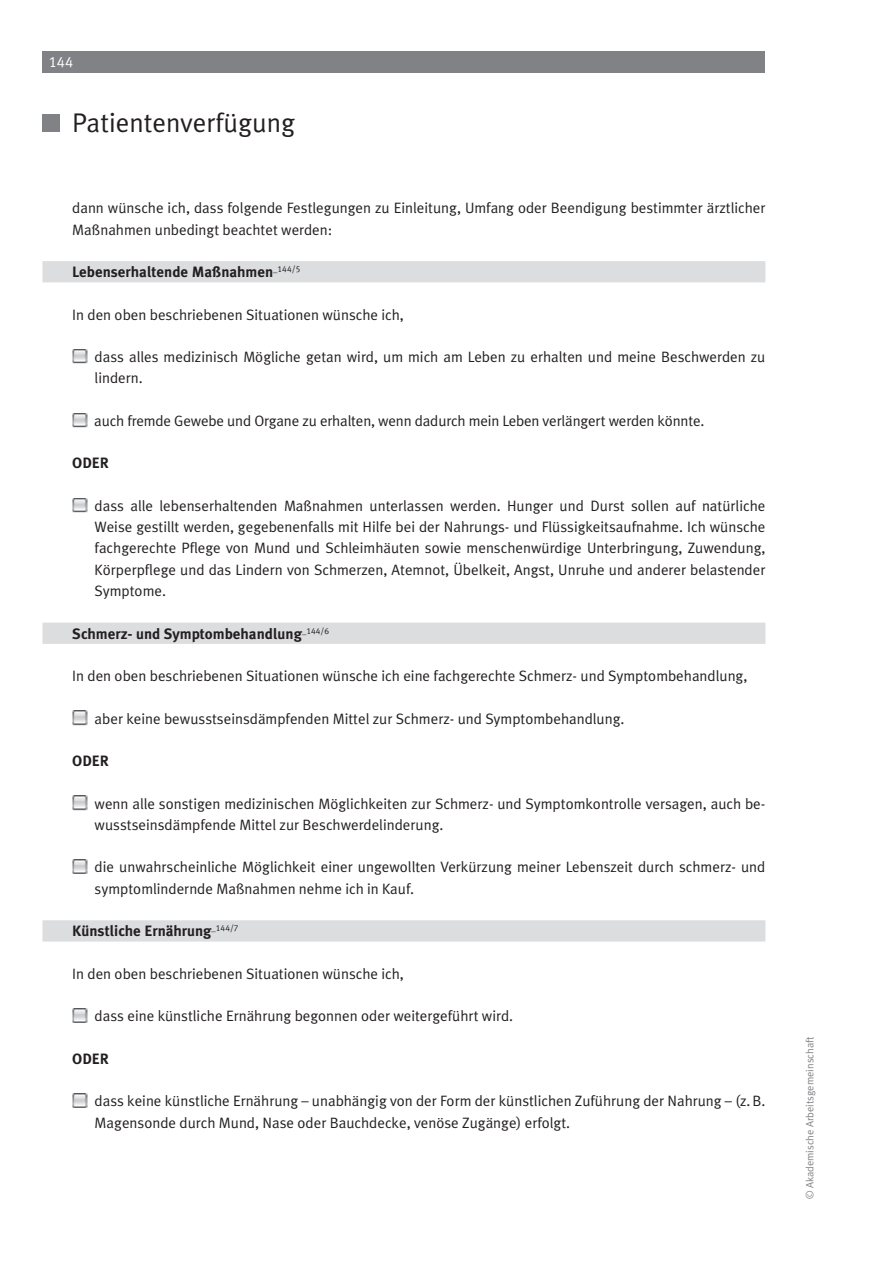
<style>
.page{position:relative;width:893px;height:1263px;background:#fff}
.page>*{position:absolute;margin:0;border:0;box-sizing:border-box;transform-origin:0 0}
.t1{font:27px "Meta Plus Normal";color:#231f20}
.t2{font:15px/21.3px "Meta Plus Normal";color:#231f20}
.t3{font:700 15px "Meta Plus";color:#231f20}
.t4{font:15px "Meta Plus Normal Caps";color:#fff}
.t5{font:10.5px "Meta Plus Normal";color:#808285}
</style>
<div class="page">
<div style="left:42px;top:51px;width:723px;height:21px;background:#808285"></div>
<div style="left:42px;top:261px;width:723px;height:21px;background:#dcdddf"></div>
<div style="left:42px;top:622px;width:723px;height:22px;background:#dcdddf"></div>
<div style="left:42px;top:920px;width:723px;height:21px;background:#dcdddf"></div>
<div style="left:42px;top:115px;width:17px;height:17px;background:#808285"></div>
<img style="left:72px;top:349px;width:15px;height:15px">
<img style="left:72px;top:413px;width:15px;height:14px">
<img style="left:72px;top:498px;width:15px;height:14px">
<img style="left:72px;top:711px;width:15px;height:14px">
<img style="left:72px;top:796px;width:15px;height:14px">
<img style="left:72px;top:859px;width:15px;height:15px">
<img style="left:72px;top:1008px;width:15px;height:15px">
<img style="left:72px;top:1093px;width:15px;height:15px">
<p class="t4" style="left:49px;top:53px;width:26px">144</p>
<h1 class="t1" style="left:72px;top:107px;width:224px">Patientenverfügung</h1>
<p class="t2" style="left:72px;top:197px;width:695px">dann wünsche ich, dass folgende Festlegungen zu Einleitung, Umfang oder Beendigung bestimmter ärztlicher<br>Maßnahmen unbedingt beachtet werden:</p>
<p class="t3" style="left:72px;top:263px;width:230px">Lebenserhaltende Maßnahmen<sup>_144/5</sup></p>
<p class="t2" style="left:72px;top:304px;width:333px">In den oben beschriebenen Situationen wünsche ich,</p>
<p class="t2" style="left:95px;top:346px;width:672px">dass alles medizinisch Mögliche getan wird, um mich am Leben zu erhalten und meine Beschwerden zu lindern.</p>
<p class="t2" style="left:94px;top:410px;width:612px">auch fremde Gewebe und Organe zu erhalten, wenn dadurch mein Leben verlängert werden könnte.</p>
<p class="t3" style="left:72px;top:454px;width:38px">ODER</p>
<p class="t2" style="left:95px;top:495px;width:672px;text-align:justify">dass alle lebenserhaltenden Maßnahmen unterlassen werden. Hunger und Durst sollen auf natürliche Weise gestillt werden, gegebenenfalls mit Hilfe bei der Nahrungs- und Flüssigkeitsaufnahme. Ich wünsche fachgerechte Pflege von Mund und Schleimhäuten sowie menschenwürdige Unterbringung, Zuwendung, Körperpflege und das Lindern von Schmerzen, Atemnot, Übelkeit, Angst, Unruhe und anderer belastender Symptome.</p>
<p class="t3" style="left:72px;top:625px;width:258px">Schmerz- und Symptombehandlung<sup>_144/6</sup></p>
<p class="t2" style="left:72px;top:665px;width:677px">In den oben beschriebenen Situationen wünsche ich eine fachgerechte Schmerz- und Symptombehandlung,</p>
<p class="t2" style="left:95px;top:707px;width:531px">aber keine bewusstseinsdämpfenden Mittel zur Schmerz- und Symptombehandlung.</p>
<p class="t3" style="left:72px;top:752px;width:38px">ODER</p>
<p class="t2" style="left:95px;top:792px;width:672px">wenn alle sonstigen medizinischen Möglichkeiten zur Schmerz- und Symptomkontrolle versagen, auch be&shy;wusstseinsdämpfende Mittel zur Beschwerdelinderung.</p>
<p class="t2" style="left:95px;top:856px;width:672px">die unwahrscheinliche Möglichkeit einer ungewollten Verkürzung meiner Lebenszeit durch schmerz- und symptomlindernde Maßnahmen nehme ich in Kauf.</p>
<p class="t3" style="left:72px;top:922px;width:168px">Künstliche Ernährung<sup>_144/7</sup></p>
<p class="t2" style="left:72px;top:963px;width:333px">In den oben beschriebenen Situationen wünsche ich,</p>
<p class="t2" style="left:95px;top:1005px;width:420px">dass eine künstliche Ernährung begonnen oder weitergeführt wird.</p>
<p class="t3" style="left:72px;top:1050px;width:38px">ODER</p>
<p class="t2" style="left:95px;top:1090px;width:672px">dass keine künstliche Ernährung – unabhängig von der Form der künstlichen Zuführung der Nahrung – (z.B.<br>Magensonde durch Mund, Nase oder Bauchdecke, venöse Zugänge) erfolgt.</p>
<p class="t5" style="left:804px;top:1199px;width:164px;rotate:-90deg">© Akademische Arbeitsgemeinschaft</p>
</div>
